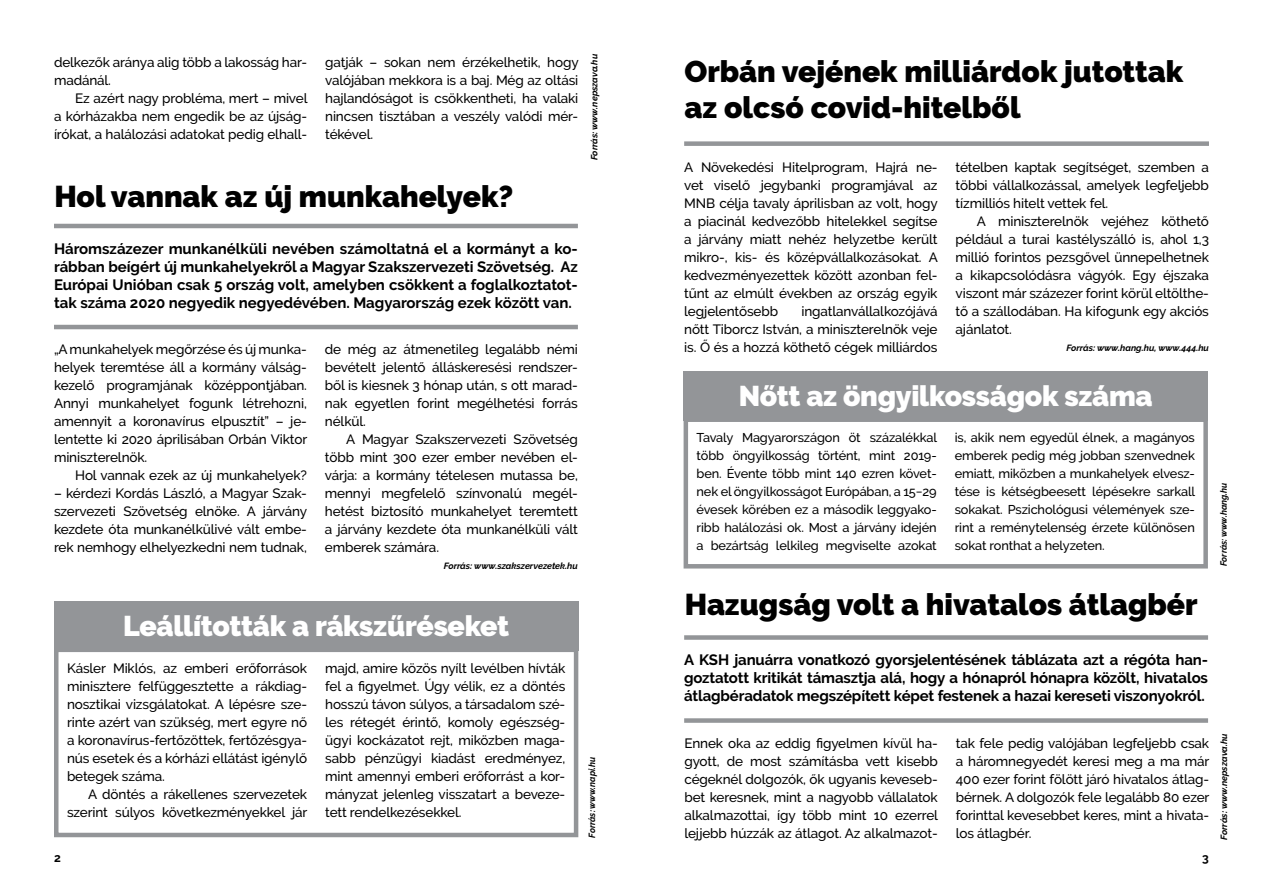
<style>
.page{position:relative;width:1263px;height:893px;background:#fff}
.page>*{position:absolute;margin:0;border:0;box-sizing:border-box;transform-origin:0 0}
.t1{font:900 30px/36px "Raleway";color:#000}
.t2{font:900 28.5px "Raleway";letter-spacing:-.01em;color:#fff}
.t3{font:700 15px/18px "Raleway";letter-spacing:-.01em;color:#000;text-align:justify}
.t4{font:500 13.5px/18px "Raleway";letter-spacing:-.01em;color:#000;text-align:justify}
.t5{font:500 12.75px/18px "Raleway";letter-spacing:-.01em;color:#000;text-align:justify}
.t6{font:700 12px "Raleway";color:#000}
.t7{font:italic 700 9px "Raleway";color:#000}
.t8{font:italic 700 9px "Raleway";color:#000;scale:.95 1}
</style>
<div class="page">
<hr style="left:54px;top:224px;width:524px;height:4px;background:#939598">
<hr style="left:54px;top:325px;width:524px;height:4px;background:#939598">
<div style="left:54px;top:601px;width:524px;height:50px;background:#939598"></div>
<div style="left:54px;top:648px;width:524px;height:189px;border:4px solid #939598"></div>
<div style="left:684px;top:141px;width:525px;height:5px;background:#939598"></div>
<div style="left:684px;top:635px;width:524px;height:5px;background:#939598"></div>
<div style="left:684px;top:718px;width:524px;height:5px;background:#939598"></div>
<div style="left:684px;top:371px;width:524px;height:49px;background:#939598"></div>
<div style="left:684px;top:417px;width:524px;height:151px;border:4px solid #939598"></div>
<p class="t4" style="left:54px;top:53px;width:255px">delkezők aránya alig több a lakosság har&shy;madánál.</p>
<p class="t4" style="left:54px;top:89px;width:255px;text-indent:21px">Ez azért nagy probléma, mert – mivel a kórházakba nem engedik be az újság&shy;írókat, a halálozási adatokat pedig elhall-</p>
<p class="t4" style="left:325px;top:53px;width:255px">gatják – sokan nem érzékelhetik, hogy valójában mekkora is a baj. Még az oltási hajlandóságot is csökkentheti, ha valaki nincsen tisztában a veszély valódi mér&shy;tékével.</p>
<h1 class="t1" style="left:54px;top:178px;width:460px">Hol vannak az új munkahelyek?</h1>
<p class="t3" style="left:54px;top:240px;width:525px">Háromszázezer munkanélküli nevében számoltatná el a kormányt a ko&shy;rábban beígért új munkahelyekről a Magyar Szakszervezeti Szövetség. Az Európai Unióban csak 5 ország volt, amelyben csökkent a foglalkoztatot&shy;tak száma 2020 negyedik negyedévében. Magyarország ezek között van.</p>
<p class="t7" style="left:589px;top:160px;width:108px;rotate:-90deg">Forrás: www.nepszava.hu</p>
<p class="t4" style="left:54px;top:340px;width:255px">„A munkahelyek megőrzése és új munka&shy;helyek teremtése áll a kormány válság&shy;kezelő programjának középpontjában.<br>Annyi munkahelyet fogunk létrehozni, amennyit a koronavírus elpusztít” – je&shy;lentette ki 2020 áprilisában Orbán Viktor miniszterelnök.</p>
<p class="t4" style="left:75px;top:466px;width:233px">Hol vannak ezek az új munkahelyek?</p>
<p class="t4" style="left:54px;top:484px;width:255px">– kérdezi Kordás László, a Magyar Szak&shy;szervezeti Szövetség elnöke. A járvány kezdete óta munkanélkülivé vált embe&shy;rek nemhogy elhelyezkedni nem tudnak,</p>
<p class="t4" style="left:325px;top:340px;width:254px">de még az átmenetileg legalább némi bevételt jelentő álláskeresési rendszer&shy;ből is kiesnek 3 hónap után, s ott marad&shy;nak egyetlen forint megélhetési forrás nélkül.</p>
<p class="t4" style="left:325px;top:430px;width:254px;text-indent:21px">A Magyar Szakszervezeti Szövetség több mint 300 ezer ember nevében el&shy;várja: a kormány tételesen mutassa be, mennyi megfelelő színvonalú megél&shy;hetést biztosító munkahelyet teremtett a járvány kezdete óta munkanélküli vált emberek számára.</p>
<p class="t7" style="left:444px;top:560px;width:136px">Forrás: www.szakszervezetek.hu</p>
<h2 class="t2" style="left:123px;top:609px;width:388px">Leállították a rákszűréseket</h2>
<p class="t4" style="left:67px;top:659px;width:242px">Kásler Miklós, az emberi erőforrások minisztere felfüggesztette a rákdiag&shy;nosztikai vizsgálatokat. A lépésre sze&shy;rinte azért van szükség, mert egyre nő a koronavírus-fertőzöttek, fertőzésgya&shy;nús esetek és a kórházi ellátást igénylő betegek száma.</p>
<p class="t4" style="left:67px;top:785px;width:242px;text-align:right">A döntés a rákellenes szervezetek szerint súlyos következményekkel jár</p>
<p class="t4" style="left:325px;top:659px;width:242px">majd, amire közös nyílt levélben hívták fel a figyelmet. Úgy vélik, ez a döntés hosszú távon súlyos, a társadalom szé&shy;les rétegét érintő, komoly egészség&shy;ügyi kockázatot rejt, miközben maga&shy;sabb pénzügyi kiadást eredményez, mint amennyi emberi erőforrást a kor&shy;mányzat jelenleg visszatart a beveze&shy;tett rendelkezésekkel.</p>
<p class="t8" style="left:587px;top:837px;width:86px;rotate:-90deg">Forrás: www.napi.hu</p>
<h1 class="t1" style="left:684px;top:54px;width:500px">Orbán vejének milliárdok jutottak az olcsó covid-hitelből</h1>
<p class="t4" style="left:684px;top:158px;width:255px">A Növekedési Hitelprogram, Hajrá ne&shy;vet viselő jegybanki programjával az MNB célja tavaly áprilisban az volt, hogy a piacinál kedvezőbb hitelekkel segítse a járvány miatt nehéz helyzetbe került mikro-, kis- és középvállalkozásokat. A kedvezményezettek között azonban fel&shy;tűnt az elmúlt években az ország egyik legjelentősebb</p>
<p class="t4" style="left:684px;top:302px;width:255px;text-indent:117px">ingatlanvállalkozójává nőtt Tiborcz István, a miniszterelnök veje is. Ő és a hozzá köthető cégek milliárdos</p>
<p class="t4" style="left:955px;top:158px;width:255px">tételben kaptak segítséget, szemben a többi vállalkozással, amelyek legfeljebb tízmilliós hitelt vettek fel.</p>
<p class="t4" style="left:955px;top:212px;width:255px;text-indent:21px">A miniszterelnök vejéhez köthető például a turai kastélyszálló is, ahol 1,3 millió forintos pezsgővel ünnepelhetnek a kikapcsolódásra vágyók. Egy éjszaka viszont már százezer forint körül eltölthe&shy;tő a szállodában. Ha kifogunk egy akciós ajánlatot.</p>
<p class="t7" style="left:1066px;top:342px;width:144px">Forrás: www.hang.hu, www.444.hu</p>
<h2 class="t2" style="left:739px;top:379px;width:415px">Nőtt az öngyilkosságok száma</h2>
<p class="t5" style="left:697px;top:429px;width:242px">Tavaly Magyarországon öt százalékkal több öngyilkosság történt, mint 2019- ben. Évente több mint 140 ezren követ&shy;nek el öngyilkosságot Európában, a 15−29 évesek körében ez a második leggyako&shy;ribb halálozási ok. Most a járvány idején a bezártság lelkileg megviselte azokat</p>
<p class="t5" style="left:955px;top:429px;width:242px">is, akik nem egyedül élnek, a magányos emberek pedig még jobban szenvednek emiatt, miközben a munkahelyek elvesz&shy;tése is kétségbeesett lépésekre sarkall sokakat. Pszichológusi vélemények sze&shy;rint a reménytelenség érzete különösen sokat ronthat a helyzeten.</p>
<h1 class="t1" style="left:685px;top:587px;width:514px">Hazugság volt a hivatalos átlagbér</h1>
<p class="t3" style="left:684px;top:651px;width:525px">A KSH januárra vonatkozó gyorsjelentésének táblázata azt a régóta han&shy;goztatott kritikát támasztja alá, hogy a hónapról hónapra közölt, hivatalos átlagbéradatok megszépített képet festenek a hazai kereseti viszonyokról.</p>
<p class="t4" style="left:684px;top:734px;width:255px">Ennek oka az eddig figyelmen kívül ha&shy;gyott, de most számításba vett kisebb cégeknél dolgozók, ők ugyanis keveseb&shy;bet keresnek, mint a nagyobb vállalatok alkalmazottai, így több mint 10 ezerrel lejjebb húzzák az átlagot. Az alkalmazot-</p>
<p class="t4" style="left:956px;top:734px;width:255px">tak fele pedig valójában legfeljebb csak a háromnegyedét keresi meg a ma már 400 ezer forint fölött járó hivatalos átlag&shy;bérnek. A dolgozók fele legalább 80 ezer forinttal kevesebbet keres, mint a hivata&shy;los átlagbér.</p>
<p class="t6" style="left:54px;top:851px;width:8px">2</p>
<p class="t6" style="left:1202px;top:851px;width:8px">3</p>
<p class="t8" style="left:1218px;top:566px;width:89px;rotate:-90deg">Forrás: www.hang.hu</p>
<p class="t7" style="left:1218px;top:840px;width:108px;rotate:-90deg">Forrás: www.nepszava.hu</p>
</div>
